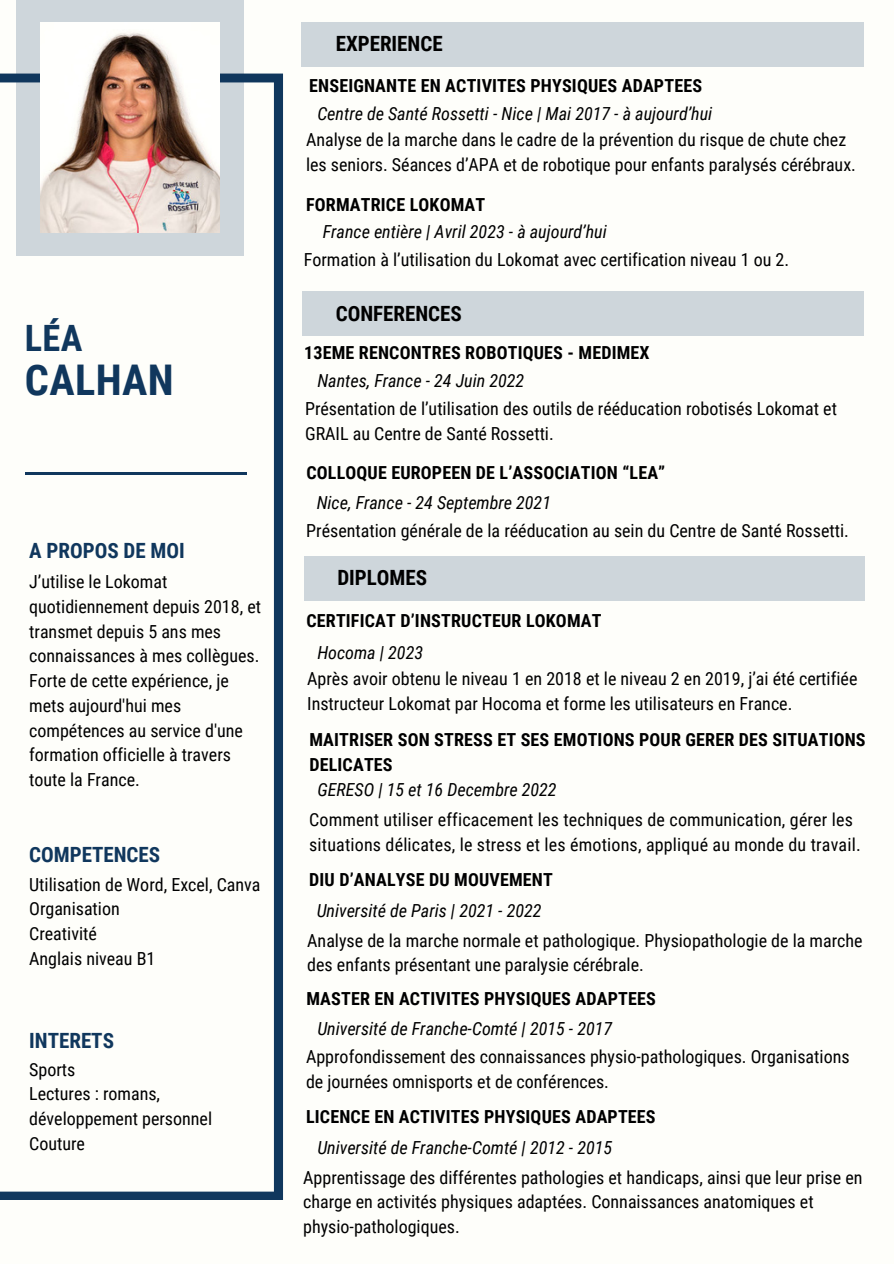
<style>
.page{position:relative;width:894px;height:1264px;background:#fff}
.page>*{position:absolute;margin:0;border:0;box-sizing:border-box;transform-origin:0 0}
.t1{font:700 42.3px "Roboto Condensed";letter-spacing:.01em;color:#10375d}
.t2{font:700 36.3px "Roboto Condensed";color:#10375d}
.t3{font:700 21px "Roboto Condensed";color:#10375d}
.t4{font:700 21px "Roboto Condensed";color:#000}
.t5{font:18px/24.8px "Roboto Condensed";color:#000}
.t6{font:700 18px/24.8px "Roboto Condensed";letter-spacing:.01em;color:#000}
.t7{font:italic 18px "Roboto Condensed";color:#000}
</style>
<div class="page">
<div style="left:0;top:0;width:893px;height:1263px;background:#fefefa"></div>
<div style="left:16px;top:0;width:227px;height:256px;background:#ced6db"></div>
<svg style="left:0;top:74px;width:283px;height:1126px"></svg>
<hr style="left:25px;top:472px;width:222px;height:3px;background:#10375d">
<div style="left:304px;top:556px;width:559px;height:45px;background:#ced6db"></div>
<div style="left:301px;top:22px;width:563px;height:44px;background:#ced6db"></div>
<div style="left:302px;top:291px;width:562px;height:45px;background:#ced6db"></div>
<img style="left:40px;top:23px;width:179px;height:209px">
<p class="t2" style="left:25px;top:317px;width:59px">LÉA</p>
<p class="t1" style="left:25px;top:355px;width:150px">CALHAN</p>
<h3 class="t3" style="left:29px;top:538px;width:157px">A PROPOS DE MOI</h3>
<p class="t5" style="left:29px;top:569px;width:233px">J’utilise le Lokomat quotidiennement depuis 2018, et transmet depuis 5 ans mes connaissances à mes collègues.</p>
<p class="t5" style="left:29px;top:668px;width:215px">Forte de cette expérience, je mets aujourd'hui mes compétences au service d'une formation officielle à travers toute la France.</p>
<p class="t3" style="left:29px;top:842px;width:132px">COMPETENCES</p>
<h2 class="t5" style="left:29px;top:872px;width:233px">Utilisation de Word, Excel, Canva</h2>
<h3 class="t5" style="left:29px;top:896px;width:92px">Organisation</h3>
<p class="t5" style="left:29px;top:921px;width:69px">Creativité</p>
<p class="t5" style="left:29px;top:946px;width:128px">Anglais niveau B1</p>
<h3 class="t3" style="left:29px;top:1028px;width:86px">INTERETS</h3>
<p class="t5" style="left:29px;top:1057px;width:48px">Sports</p>
<p class="t5" style="left:29px;top:1081px;width:184px">Lectures : romans, développement personnel</p>
<h2 class="t5" style="left:29px;top:1131px;width:57px">Couture</h2>
<p class="t4" style="left:335px;top:31px;width:108px">EXPERIENCE</p>
<p class="t6" style="left:309px;top:73px;width:394px">ENSEIGNANTE EN ACTIVITES PHYSIQUES ADAPTEES</p>
<h2 class="t7" style="left:317px;top:103px;width:396px">Centre de Santé Rossetti - Nice | Mai 2017 - à aujourd’hui</h2>
<p class="t5" style="left:306px;top:128px;width:551px">Analyse de la marche dans le cadre de la prévention du risque de chute chez les seniors. Séances d’APA et de robotique pour enfants paralysés cérébraux.</p>
<h3 class="t6" style="left:306px;top:193px;width:180px">FORMATRICE LOKOMAT</h3>
<p class="t7" style="left:322px;top:221px;width:285px">France entière | Avril 2023 - à aujourd’hui</p>
<p class="t5" style="left:304px;top:248px;width:486px">Formation à l’utilisation du Lokomat avec certification niveau 1 ou 2.</p>
<h3 class="t4" style="left:335px;top:301px;width:128px">CONFERENCES</h3>
<p class="t6" style="left:304px;top:341px;width:347px">13EME RENCONTRES ROBOTIQUES - MEDIMEX</p>
<p class="t7" style="left:317px;top:370px;width:208px">Nantes, France - 24 Juin 2022</p>
<h2 class="t5" style="left:305px;top:396px;width:533px">Présentation de l’utilisation des outils de rééducation robotisés Lokomat et<br>GRAIL au Centre de Santé Rossetti.</h2>
<p class="t6" style="left:306px;top:460px;width:360px">COLLOQUE EUROPEEN DE L’ASSOCIATION “LEA”</p>
<p class="t7" style="left:316px;top:492px;width:236px">Nice, France - 24 Septembre 2021</p>
<h3 class="t5" style="left:306px;top:518px;width:544px">Présentation générale de la rééducation au sein du Centre de Santé Rossetti.</h3>
<p class="t4" style="left:337px;top:566px;width:91px">DIPLOMES</p>
<h3 class="t6" style="left:306px;top:608px;width:296px">CERTIFICAT D’INSTRUCTEUR LOKOMAT</h3>
<p class="t7" style="left:317px;top:641px;width:107px">Hocoma | 2023</p>
<p class="t5" style="left:307px;top:666px;width:551px">Après avoir obtenu le niveau 1 en 2018 et le niveau 2 en 2019, j’ai été certifiée<br>Instructeur Lokomat par Hocoma et forme les utilisateurs en France.</p>
<h3 class="t6" style="left:309px;top:727px;width:557px">MAITRISER SON STRESS ET SES EMOTIONS POUR GERER DES SITUATIONS<br>DELICATES</h3>
<p class="t7" style="left:317px;top:779px;width:241px">GERESO | 15 et 16 Decembre 2022</p>
<p class="t5" style="left:309px;top:807px;width:553px">Comment utiliser efficacement les techniques de communication, gérer les situations délicates, le stress et les émotions, appliqué au monde du travail.</p>
<h3 class="t6" style="left:309px;top:867px;width:245px">DIU D’ANALYSE DU MOUVEMENT</h3>
<p class="t7" style="left:316px;top:899px;width:226px">Université de Paris | 2021 - 2022</p>
<p class="t5" style="left:307px;top:928px;width:556px">Analyse de la marche normale et pathologique. Physiopathologie de la marche des enfants présentant une paralysie cérébrale.</p>
<h2 class="t6" style="left:306px;top:986px;width:351px">MASTER EN ACTIVITES PHYSIQUES ADAPTEES</h2>
<p class="t7" style="left:317px;top:1018px;width:296px">Université de Franche-Comté | 2015 - 2017</p>
<p class="t5" style="left:306px;top:1044px;width:545px">Approfondissement des connaissances physio-pathologiques. Organisations de journées omnisports et de conférences.</p>
<h2 class="t6" style="left:306px;top:1104px;width:351px">LICENCE EN ACTIVITES PHYSIQUES ADAPTEES</h2>
<p class="t7" style="left:317px;top:1136px;width:296px">Université de Franche-Comté | 2012 - 2015</p>
<p class="t5" style="left:303px;top:1165px;width:560px">Apprentissage des différentes pathologies et handicaps, ainsi que leur prise en charge en activités physiques adaptées. Connaissances anatomiques et physio-pathologiques.</p>
</div>
